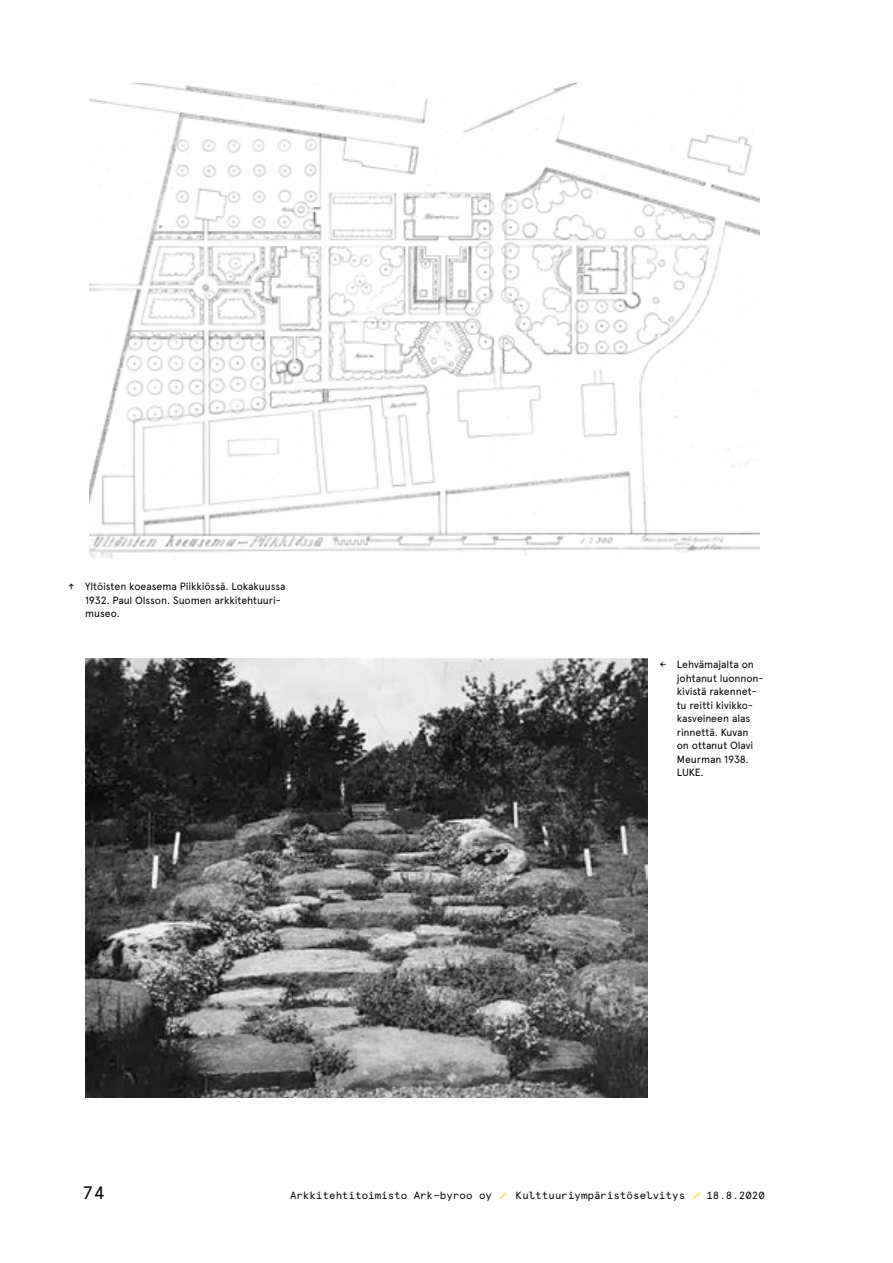
<style>
.page{position:relative;width:893px;height:1263px;background:#fff}
.page>*{position:absolute;margin:0;border:0;box-sizing:border-box;transform-origin:0 0}
.t1{font:18px "Apercu Mono Pro";color:#000}
.Kuvateksti{font:10.5px/13.5px "Apercu Pro";letter-spacing:-.01em;color:#000}
.Kuvateksti-2{font:10.5px "Apercu Mono Pro";color:#000}
.s1{font-weight:700;font-size:15px;color:#ffd24e}
</style>
<div class="page">
<img style="left:89px;top:83px;width:670px;height:476px">
<img style="left:85px;top:659px;width:562px;height:438px">
<p class="Kuvateksti-2" style="left:68px;top:579px;width:8px">^--</p>
<p class="Kuvateksti" style="left:85px;top:579px;width:202px">Yltöisten koeasema Piikkiössä. Lokakuussa<br>1932. Paul Olsson. Suomen arkkitehtuuri&shy;museo.</p>
<p class="Kuvateksti-2" style="left:660px;top:657px;width:8px">←</p>
<p class="Kuvateksti" style="left:677px;top:657px;width:88px">Lehvämajalta on johtanut luonnon&shy;kivistä rakennet&shy;tu reitti kivikko&shy;kasveineen alas rinnettä. Kuvan<br>on ottanut Olavi<br>Meurman 1938.<br>LUKE.</p>
<h1 class="t1" style="left:83px;top:1179px;width:24px">74</h1>
<p class="Kuvateksti-2" style="left:290px;top:1187px;width:476px">Arkkitehtitoimisto Ark—byroo oy <span class="s1">⁄</span> Kulttuuriympäristöselvitys <span class="s1">⁄</span> 18.8.2020</p>
</div>
